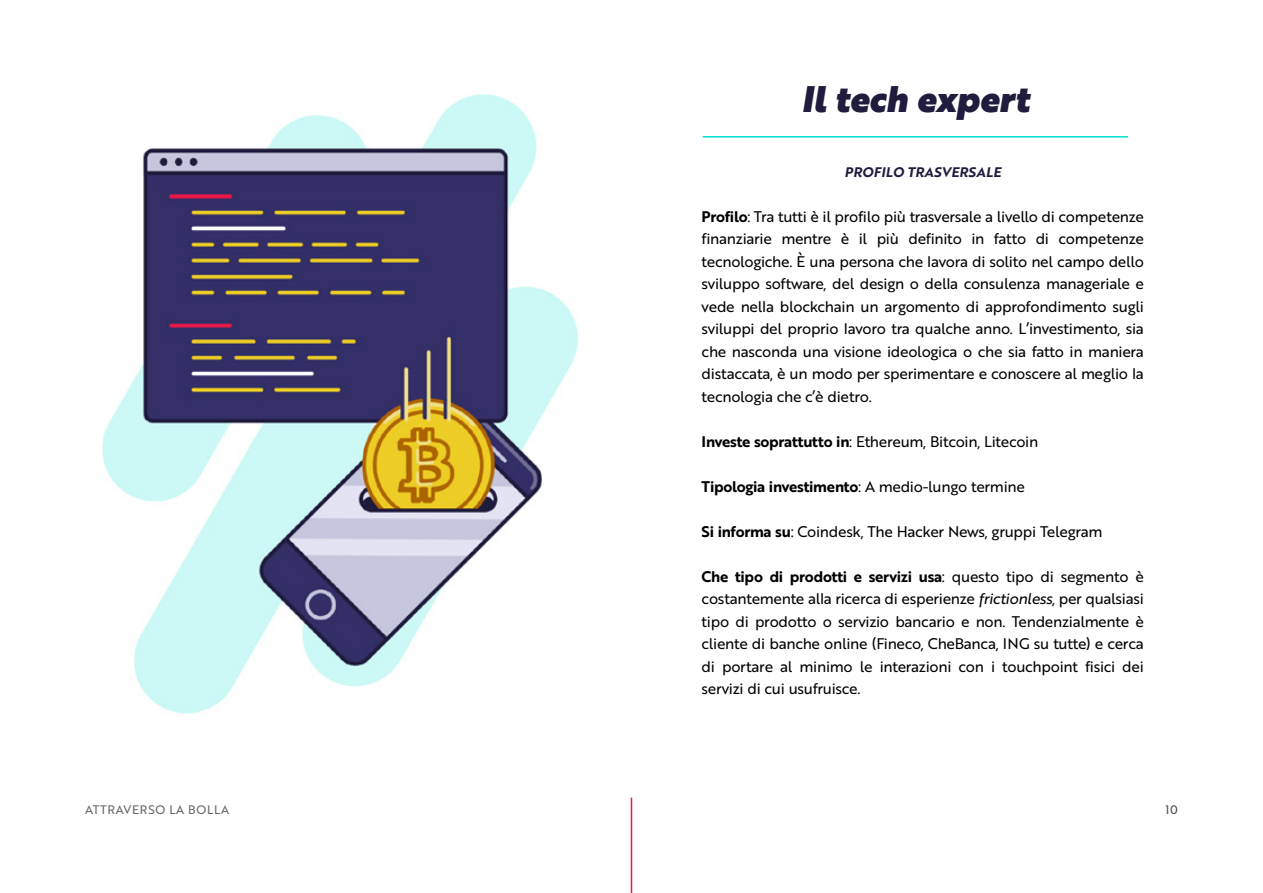
<style>
.page{position:relative;width:1263px;height:893px;background:#fff}
.page>*{position:absolute;margin:0;border:0;box-sizing:border-box;transform-origin:0 0}
.h3_profilo{font:36px "Brother 1816 Black Italic";color:#1f1c3d}
.paragrafo_Profili{font:15px/22.5px "Brother 1816 Regular";letter-spacing:-.02em;color:#000;text-align:justify}
.paragrafo_Profili-2{font:15px "Brother 1816 Bold";letter-spacing:-.02em;color:#000}
.paragrafo_Profili-3{font:13.5px "Brother 1816 Bold Italic";letter-spacing:.02em;color:#1f1c3d}
.t1{font:12px "Brother 1816 Regular";letter-spacing:.06em;color:#636363}
.t2{font:12px "Brother 1816 Regular";color:#484848}
.s1{font-family:"Brother 1816 Bold"}
.s2{font-family:"Brother 1816 Regular"}
.s3{font-family:"Brother 1816 Regular Italic"}
</style>
<div class="page">
<hr style="left:631px;top:798px;width:1px;height:95px;background:#ed1848">
<hr style="left:703px;top:136px;width:425px;height:2px;background:#01e0ce">
<img style="left:102px;top:94px;width:476px;height:620px">
<p class="h3_profilo" style="left:801px;top:71px;width:230px">Il tech expert</p>
<p class="paragrafo_Profili-3" style="left:844px;top:162px;width:158px">PROFILO TRASVERSALE</p>
<p class="paragrafo_Profili" style="left:702px;top:205px;width:444px"><span class="s1">Profilo</span>: Tra tutti è il profilo più trasversale a livello di competenze finanziarie mentre è il più definito in fatto di competenze tecnologiche. È una persona che lavora di solito nel campo dello sviluppo software, del design o della consulenza manageriale e vede nella blockchain un argomento di approfondimento sugli sviluppi del proprio lavoro tra qualche anno. L’investimento, sia che nasconda una visione ideologica o che sia fatto in maniera distaccata, è un modo per sperimentare e conoscere al meglio la tecnologia che c’è dietro.</p>
<p class="paragrafo_Profili" style="left:702px;top:430px;width:338px"><span class="s1">Investe soprattutto in</span>: Ethereum, Bitcoin, Litecoin</p>
<p class="paragrafo_Profili-2" style="left:702px;top:475px;width:325px">Tipologia investimento<span class="s2">: A medio-lungo termine</span></p>
<p class="paragrafo_Profili" style="left:702px;top:520px;width:402px"><span class="s1">Si informa su</span>: Coindesk, The Hacker News, gruppi Telegram</p>
<p class="paragrafo_Profili" style="left:702px;top:565px;width:444px"><span class="s1">Che tipo di prodotti e servizi usa</span>: questo tipo di segmento è costantemente alla ricerca di esperienze <span class="s3">frictionless</span>, per qualsiasi tipo di prodotto o servizio bancario e non. Tendenzialmente è cliente di banche online (Fineco, CheBanca, ING su tutte) e cerca di portare al minimo le interazioni con i touchpoint fisici dei servizi di cui usufruisce.</p>
<p class="t1" style="left:85px;top:801px;width:146px">ATTRAVERSO LA BOLLA</p>
<p class="t2" style="left:1165px;top:801px;width:14px">10</p>
</div>
